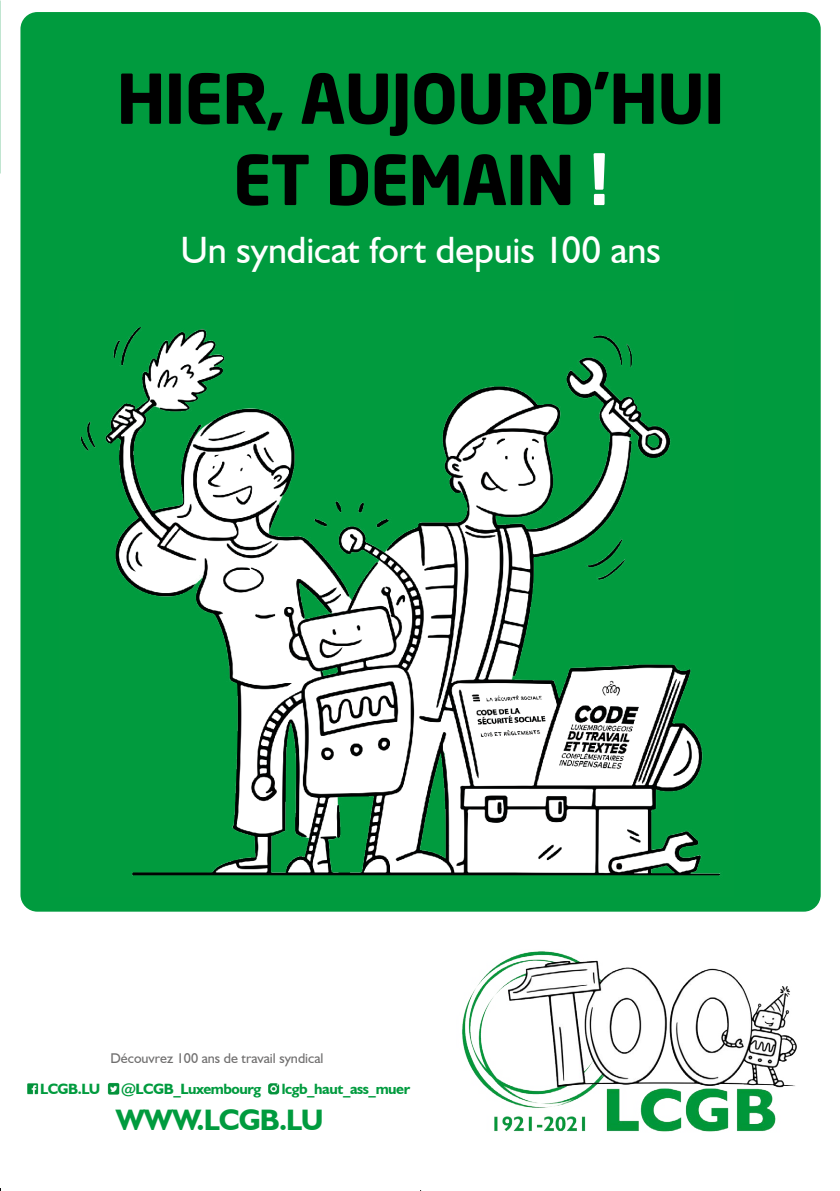
<style>
.page{position:relative;width:840px;height:1191px;background:#fff}
.page>*{position:absolute;margin:0;border:0;box-sizing:border-box;transform-origin:0 0}
.t1{font:700 67.6px/81.2px "Neo Sans";letter-spacing:-.02em;color:#000;text-align:center}
.t2{font:38px "Humanist 521 BT";letter-spacing:-.005em;color:#fff}
.t3{font:700 29.6px "Humanist 521 BT";letter-spacing:-.03em;color:#009b3e}
.t4{font:700 15px "Humanist 521 BT";letter-spacing:-.03em;color:#009b3e}
.t5{font:14.2px "Humanist 521 BT";color:#706f6f}
.s1{color:#fff}
</style>
<div class="page">
<div style="left:20px;top:12px;width:800px;height:899px;background:#009b3e;border-radius:17px"></div>
<img style="left:462px;top:951px;width:335px;height:181px">
<img style="left:27px;top:1083px;width:12px;height:12px">
<img style="left:107px;top:1082px;width:13px;height:13px">
<img style="left:268px;top:1083px;width:12px;height:12px">
<img style="left:80px;top:327px;width:641px;height:549px">
<svg style="left:0;top:0;width:1px;height:174px"></svg>
<h1 class="t1" style="left:116px;top:56px;width:609px">HIER, AUJOURD’HUI<br>ET DEMAIN <span class="s1">!</span></h1>
<h2 class="t2" style="left:180px;top:226px;width:481px">Un syndicat fort depuis 100 ans</h2>
<p class="t5" style="left:110px;top:1049px;width:214px">Découvrez 100 ans de travail syndical</p>
<p class="t4" style="left:40px;top:1079px;width:62px">LCGB.LU</p>
<p class="t4" style="left:121px;top:1079px;width:141px">@LCGB_Luxembourg</p>
<p class="t4" style="left:282px;top:1079px;width:130px">lcgb_haut_ass_muer</p>
<h3 class="t3" style="left:116px;top:1101px;width:209px">WWW.LCGB.LU</h3>
</div>
